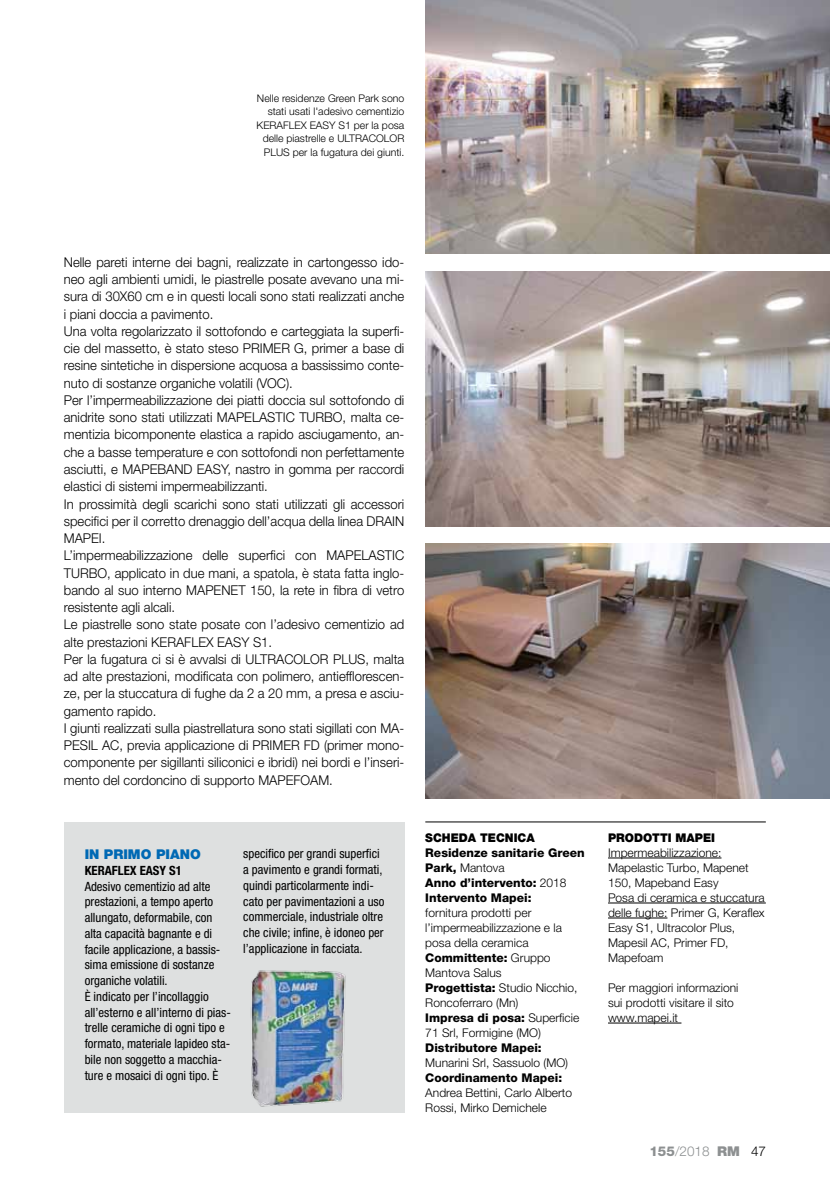
<style>
.page{position:relative;width:830px;height:1191px;background:#fff}
.page>*{position:absolute;margin:0;border:0;box-sizing:border-box;transform-origin:0 0}
.t1{font:300 13.5px/17.2px "Helvetica Neue LT Std";color:#000}
.t2{font:300 13.5px "Helvetica Neue LT Std";color:#8d9091}
.t3{font:900 13.5px "Helvetica Neue LT Std";color:#0069b4}
.t4{font:condensed 12.75px/15.8px "Helvetica Neue LT Std";color:#000}
.t5{font:700 condensed 12.75px "Helvetica Neue LT Std";color:#000}
.t6{font:300 12px/15px "Helvetica Neue LT Std";color:#000}
.t7{font:800 12px/15px "Helvetica Neue LT Std";color:#000}
.t8{font:900 12px "Helvetica Neue LT Std";color:#000}
.t9{font:300 10.5px/13.5px "Helvetica Neue LT Std";color:#000}
.s1{font-weight:300}
.s2{font-weight:800}
.s3{font-weight:900}
.s4{color:#000}
</style>
<div class="page">
<img style="left:425px;top:0;width:404px;height:254px">
<div style="left:64px;top:822px;width:340px;height:290px;background:#dee0e0"></div>
<hr style="left:425px;top:821px;width:340px;height:1px;background:#000">
<img style="left:425px;top:271px;width:404px;height:255px">
<img style="left:425px;top:543px;width:404px;height:255px">
<img style="left:251px;top:970px;width:95px;height:137px">
<hr style="left:607px;top:857px;width:114px;height:1px;background:#000">
<hr style="left:607px;top:902px;width:158px;height:1px;background:#000">
<hr style="left:607px;top:917px;width:60px;height:1px;background:#000">
<hr style="left:607px;top:1022px;width:74px;height:1px;background:#000">
<p class="t9" style="left:257px;top:91px;width:149px">Nelle residenze Green Park sono</p>
<p class="t9" style="left:267px;top:105px;width:138px">stati usati l'adesivo cementizio</p>
<p class="t9" style="left:256px;top:118px;width:15px">KERA</p>
<p class="t9" style="left:283px;top:118px;width:34px">FLEX EAS</p>
<p class="t9" style="left:263px;top:118px;width:143px;text-indent:66px">Y S1 per la posa delle piastrelle e ULTRACO</p>
<p class="t9" style="left:264px;top:132px;width:142px;text-indent:120px">LOR<br>PLUS per la fugatura dei giunti.</p>
<p class="t1" style="left:64px;top:253px;width:342px">Nelle pareti interne dei bagni, realizzate in cartongesso ido&shy;neo agli ambienti umidi, le piastrelle posate avevano una mi&shy;sura di 30X60 cm e in questi locali sono stati realizzati anche i piani doccia a pavimento.<br>Una volta regolarizzato il sottofondo e carteggiata la superfi&shy;cie del massetto, è stato steso PRIMER</p>
<p class="t1" style="left:64px;top:339px;width:342px;text-align:justify;text-indent:230px">G, primer a base di resine sintetiche in dispersione acquosa a bassissimo conte&shy;nuto di sostanze organiche volatili (VOC</p>
<p class="t1" style="left:64px;top:374px;width:342px;text-indent:222px">).<br>Per l’impermeabilizzazione dei piatti doccia sul sottofondo di anidrite sono stati utilizzati MAPE</p>
<p class="t1" style="left:252px;top:408px;width:16px">LASTIC</p>
<p class="t1" style="left:299px;top:408px;width:10px">TURBO</p>
<p class="t1" style="left:64px;top:408px;width:342px;text-align:justify;text-indent:279px">, malta ce&shy;mentizia bicomponente elastica a rapido asciugamento, an&shy;che a basse temperature e con sottofondi non perfettamente asciutti, e MAPEBAND</p>
<p class="t1" style="left:64px;top:460px;width:342px;text-indent:133px">EASY, nastro in gomma per raccordi elastici di sistemi impermeabilizzanti.<br>In prossimità degli scarichi sono stati utilizzati gli accessori specifici per il corretto drenaggio dell’acqua della linea DRAIN<br>MAPEI</p>
<p class="t1" style="left:64px;top:529px;width:272px;text-indent:38px">.<br>L’impermeabilizzazione delle superfici con MAPE</p>
<p class="t1" style="left:361px;top:546px;width:16px">LASTIC</p>
<p class="t1" style="left:64px;top:564px;width:10px">TURBO</p>
<p class="t1" style="left:64px;top:564px;width:342px;text-indent:43px">, applicato in due mani, a spatola, è stata fatta inglo&shy;bando al suo interno MAPENET</p>
<p class="t1" style="left:250px;top:581px;width:156px">150, la rete in fibra di vetro</p>
<p class="t1" style="left:64px;top:598px;width:342px">resistente agli alcali.<br>Le piastrelle sono state posate con l’adesivo cementizio ad alte prestazioni KERAFLEX EASY S1.<br>Per la fugatura ci si è avvalsi di ULTRACO</p>
<p class="t1" style="left:64px;top:650px;width:342px;text-indent:239px">LOR PLUS , malta ad alte prestazioni, modificata con polimero, antiefflorescen&shy;ze, per la stuccatura di fughe da 2 a 20 mm, a presa e asciu&shy;gamento rapido.<br>I giunti realizzati sulla piastrellatura sono stati sigillati con MA-PESI</p>
<p class="t1" style="left:64px;top:736px;width:342px;text-align:justify;text-indent:240px">FD (primer mono&shy;componente per sigillanti siliconici e ibridi) nei bordi e l’inseri&shy;mento del cordoncino di supporto MAPE</p>
<p class="t1" style="left:91px;top:736px;width:171px">L AC , previa applicazione di PRIMER</p>
<p class="t1" style="left:293px;top:771px;width:18px">FOAM</p>
<p class="t1" style="left:329px;top:771px;width:5px">.</p>
<p class="t3" style="left:85px;top:846px;width:39px">IN PRIM</p>
<p class="t3" style="left:141px;top:846px;width:61px">O PIANO</p>
<p class="t5" style="left:85px;top:862px;width:99px">KERAFLEX EASY S1</p>
<p class="t4" style="left:85px;top:878px;width:148px">Adesivo cementizio ad alte prestazioni, a tempo aperto allungato, deformabile, con alta capacità bagnante e di facile applicazione, a bassis&shy;sima emissione di sostanze organiche volatili.<br>È indicato per l’incollaggio all’esterno e all’interno di pias&shy;trelle ceramiche di ogni tipo e formato, materiale lapideo sta&shy;bile non soggetto a macchia&shy;ture e mosaici di ogni tipo. È</p>
<p class="t4" style="left:243px;top:846px;width:143px">specifico per grandi superfici a pavimento e grandi formati, quindi particolarmente indi&shy;cato per pavimentazioni a uso commerciale, industriale oltre che civile; infine, è idoneo per l’applicazione in facciata.</p>
<p class="t8" style="left:425px;top:830px;width:111px">SCHEDA TECNICA</p>
<p class="t7" style="left:425px;top:845px;width:161px">Residenze sanitarie Green<br>Park, <span class="s1">Mantova<br></span>Anno d’intervento: <span class="s1">2018<br></span>Intervento Mapei:</p>
<p class="t6" style="left:425px;top:904px;width:155px">fornitura prodotti per l’impermeabilizzazione e la posa della ceramica<br><span class="s2">Committente:</span> Gruppo<br>Mantova Salus<br><span class="s2">Progettista:</span> Studio Nicchio,<br>Roncoferraro (Mn)<br><span class="s2">Impresa di posa:</span> Superficie<br>71 Srl, Formigine (MO)</p>
<p class="t7" style="left:425px;top:1040px;width:118px">Distributore Mapei:</p>
<p class="t6" style="left:425px;top:1054px;width:144px">Munarini Srl, Sassuolo (MO)</p>
<p class="t7" style="left:425px;top:1070px;width:138px">Coordinamento Mapei:</p>
<p class="t6" style="left:425px;top:1084px;width:148px">Andrea Bettini, Carlo Alberto<br>Rossi, Mirko Demichele</p>
<p class="t8" style="left:607px;top:830px;width:107px">PRODOTTI MAPEI</p>
<p class="t6" style="left:607px;top:844px;width:158px">Impermeabilizzazione:<br>Mapelastic Turbo, Mapenet<br>150, Mapeband Easy<br>Posa di ceramica e stuccatura delle fughe: Primer G, Keraflex<br>Easy S1, Ultracolor Plus,<br>Mapesil AC , Primer FD,<br>Mapefoam</p>
<p class="t6" style="left:607px;top:979px;width:132px">Per maggiori informazioni sui prodotti visitare il sito www.mapei.it</p>
<p class="t2" style="left:649px;top:1142px;width:118px"><span class="s2">155</span>/2018 <span class="s3">RM</span> <span class="s4">47</span></p>
</div>
